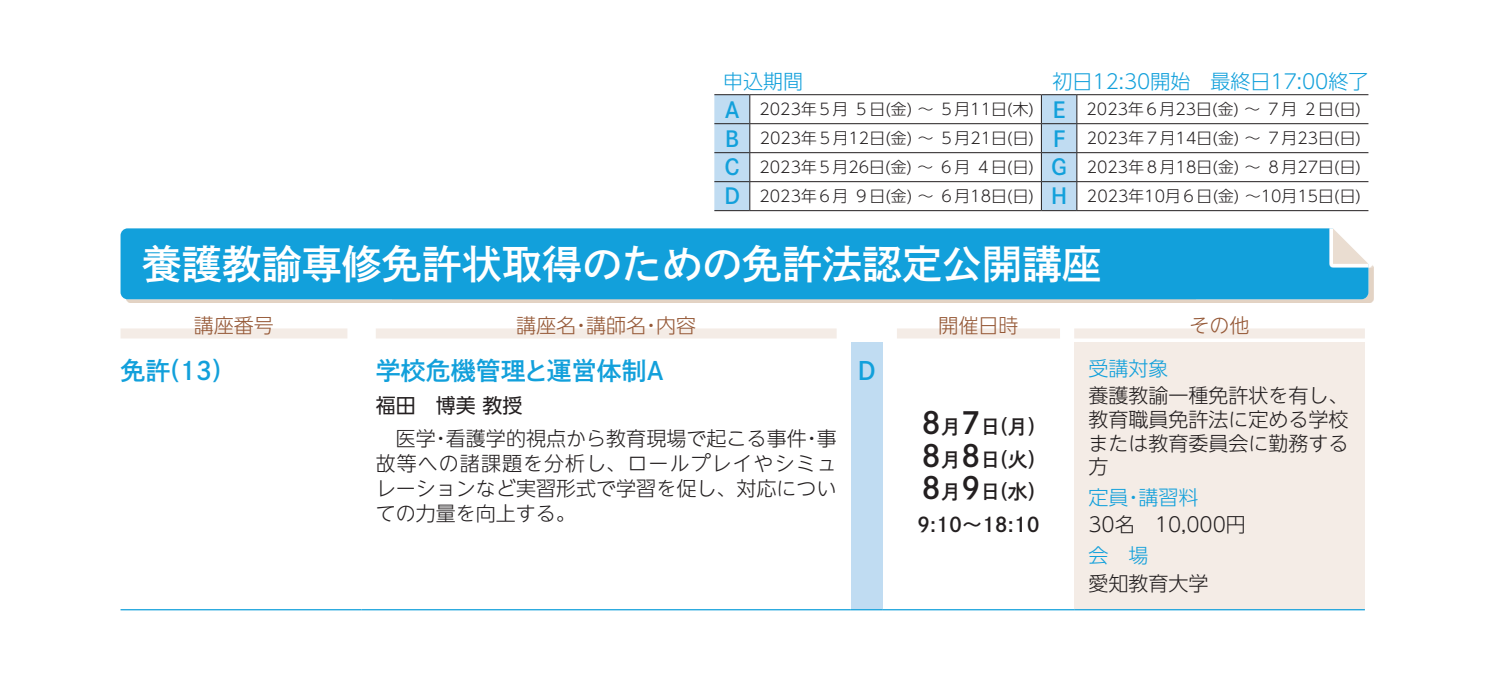
<style>
.page{position:relative;width:1489px;height:688px;background:#fff}
.page>*{position:absolute;margin:0;border:0;box-sizing:border-box;transform-origin:0 0}
.t1{font:40px "P Shuei Go Kin Std N B";color:#fff}
.t2{font:25px "P Shuei Go Kin Std N B";color:#12a0db}
.t3{font:300 20px/25px "UD Shin Go NT Pr 6 N";color:#231f20;text-align:justify}
.t4{font:300 20px "UD Shin Go NT Pr 6 N";color:#12a0db}
.t5{font:20px/32.5px "P Shuei Go Kin Std N B";color:#231f20}
.t6{font:300 20px "UD Shin Go NT Pr 6 N";color:#955836}
.t7{font:20px "UD Shin Go NT Pr 6 N";color:#231f20}
.t8{font:300 15.75px/29px "UD Shin Go NT Pr 6 N";color:#231f20;text-align:justify}
.s1{font-family:"P Shuei Go Kin Std N B";font-weight:400;font-size:22px;color:#12a0db}
.s2{font-size:30px}
</style>
<div class="page">
<img style="left:1195px;top:265px;width:178px;height:38px">
<div style="left:120px;top:228px;width:1248px;height:71px;background:#12a0db"></div>
<img style="left:1328px;top:228px;width:40px;height:39px">
<svg style="left:1332px;top:228px;width:36px;height:36px"></svg>
<div style="left:850px;top:342px;width:32px;height:267px;background:#c0dcf2"></div>
<div style="left:1074px;top:342px;width:290px;height:267px;background:#f4ece6"></div>
<hr style="left:120px;top:609px;width:241px;height:1px;background:#12a0db">
<hr style="left:361px;top:609px;width:489px;height:1px;background:#12a0db">
<hr style="left:850px;top:609px;width:32px;height:1px;background:#12a0db">
<hr style="left:882px;top:609px;width:192px;height:1px;background:#12a0db">
<hr style="left:1074px;top:609px;width:290px;height:1px;background:#12a0db">
<div style="left:120px;top:328px;width:227px;height:10px;background:#f4ece6"></div>
<div style="left:376px;top:328px;width:460px;height:10px;background:#f4ece6"></div>
<div style="left:896px;top:328px;width:163px;height:10px;background:#f4ece6"></div>
<div style="left:1074px;top:328px;width:290px;height:10px;background:#f4ece6"></div>
<svg style="left:714px;top:95px;width:362px;height:115px"></svg>
<hr style="left:714px;top:94px;width:35px;height:1px;background:#231f20">
<hr style="left:749px;top:94px;width:292px;height:1px;background:#231f20">
<hr style="left:1041px;top:94px;width:35px;height:1px;background:#231f20">
<hr style="left:1076px;top:94px;width:292px;height:1px;background:#231f20">
<hr style="left:714px;top:123px;width:35px;height:1px;background:#231f20">
<hr style="left:749px;top:123px;width:292px;height:1px;background:#231f20">
<hr style="left:1041px;top:123px;width:35px;height:1px;background:#231f20">
<hr style="left:1076px;top:123px;width:292px;height:1px;background:#231f20">
<hr style="left:714px;top:152px;width:35px;height:1px;background:#231f20">
<hr style="left:749px;top:152px;width:292px;height:1px;background:#231f20">
<hr style="left:1041px;top:152px;width:35px;height:1px;background:#231f20">
<hr style="left:1076px;top:152px;width:292px;height:1px;background:#231f20">
<hr style="left:714px;top:181px;width:35px;height:1px;background:#231f20">
<hr style="left:749px;top:181px;width:292px;height:1px;background:#231f20">
<svg style="left:749px;top:95px;width:1px;height:115px"></svg>
<hr style="left:1041px;top:181px;width:35px;height:1px;background:#231f20">
<svg style="left:1040px;top:95px;width:1px;height:115px"></svg>
<hr style="left:1076px;top:181px;width:292px;height:1px;background:#231f20">
<svg style="left:1076px;top:95px;width:1px;height:115px"></svg>
<hr style="left:714px;top:210px;width:35px;height:1px;background:#231f20">
<hr style="left:749px;top:210px;width:292px;height:1px;background:#231f20">
<hr style="left:1041px;top:210px;width:35px;height:1px;background:#231f20">
<hr style="left:1076px;top:210px;width:292px;height:1px;background:#231f20">
<p class="t4" style="left:723px;top:65px;width:81px">申込期間</p>
<p class="t4" style="left:1052px;top:65px;width:317px">初日12:30開始　最終日17:00終了</p>
<p class="t8" style="left:724px;top:94px;width:638px"><span class="s1">A</span> 2023年５月 ５日(金) ～ ５月11日(木) <span class="s1">E</span> 2023年６月23日(金) ～ ７月 ２日(日)<br><span class="s1">B</span> 2023年５月12日(金) ～ ５月21日(日) <span class="s1">F</span> 2023年７月14日(金) ～ ７月23日(日)<br><span class="s1">C</span> 2023年５月26日(金) ～ ６月 ４日(日) <span class="s1">G</span> 2023年８月18日(金) ～ ８月27日(日)<br><span class="s1">D</span> 2023年６月 ９日(金) ～ ６月18日(日) <span class="s1">H</span> 2023年10月６日(金) ～10月15日(日)</p>
<h1 class="t1" style="left:142px;top:236px;width:1041px">養護教諭専修免許状取得のための免許法認定公開講座　　</h1>
<p class="t6" style="left:194px;top:308px;width:81px">講座番号</p>
<p class="t6" style="left:516px;top:308px;width:181px">講座名・講師名・内容</p>
<p class="t6" style="left:938px;top:308px;width:81px">開催日時</p>
<p class="t6" style="left:1189px;top:308px;width:61px">その他</p>
<h2 class="t2" style="left:120px;top:353px;width:102px">免許(13)</h2>
<h2 class="t2" style="left:376px;top:353px;width:289px">学校危機管理と運営体制A</h2>
<p class="t7" style="left:376px;top:389px;width:148px">福田　博美 教授</p>
<p class="t3" style="left:376px;top:425px;width:462px;text-indent:20px">医学・看護学的視点から教育現場で起こる事件・事故等への諸課題を分析し、ロールプレイやシミュレーションなど実習形式で学習を促し、対応についての力量を向上する。</p>
<p class="t4" style="left:1088px;top:352px;width:81px">受講対象</p>
<p class="t3" style="left:1088px;top:382px;width:261px;line-height:23.8px">養護教諭一種免許状を有し、教育職員免許法に定める学校または教育委員会に勤務する方</p>
<p class="t4" style="left:1088px;top:481px;width:111px">定員・講習料</p>
<p class="t3" style="left:1088px;top:511px;width:159px">30名　10,000円</p>
<p class="t4" style="left:1088px;top:539px;width:61px">会　場</p>
<p class="t3" style="left:1088px;top:569px;width:121px">愛知教育大学</p>
<h2 class="t2" style="left:854px;top:353px;width:26px">Ｄ</h2>
<p class="t5" style="left:917px;top:410px;width:124px"><span class="s2">8</span>月<span class="s2">7</span>日(月)<br><span class="s2">8</span>月<span class="s2">8</span>日(火)<br><span class="s2">8</span>月<span class="s2">9</span>日(水)<br>9:10～18:10</p>
</div>
